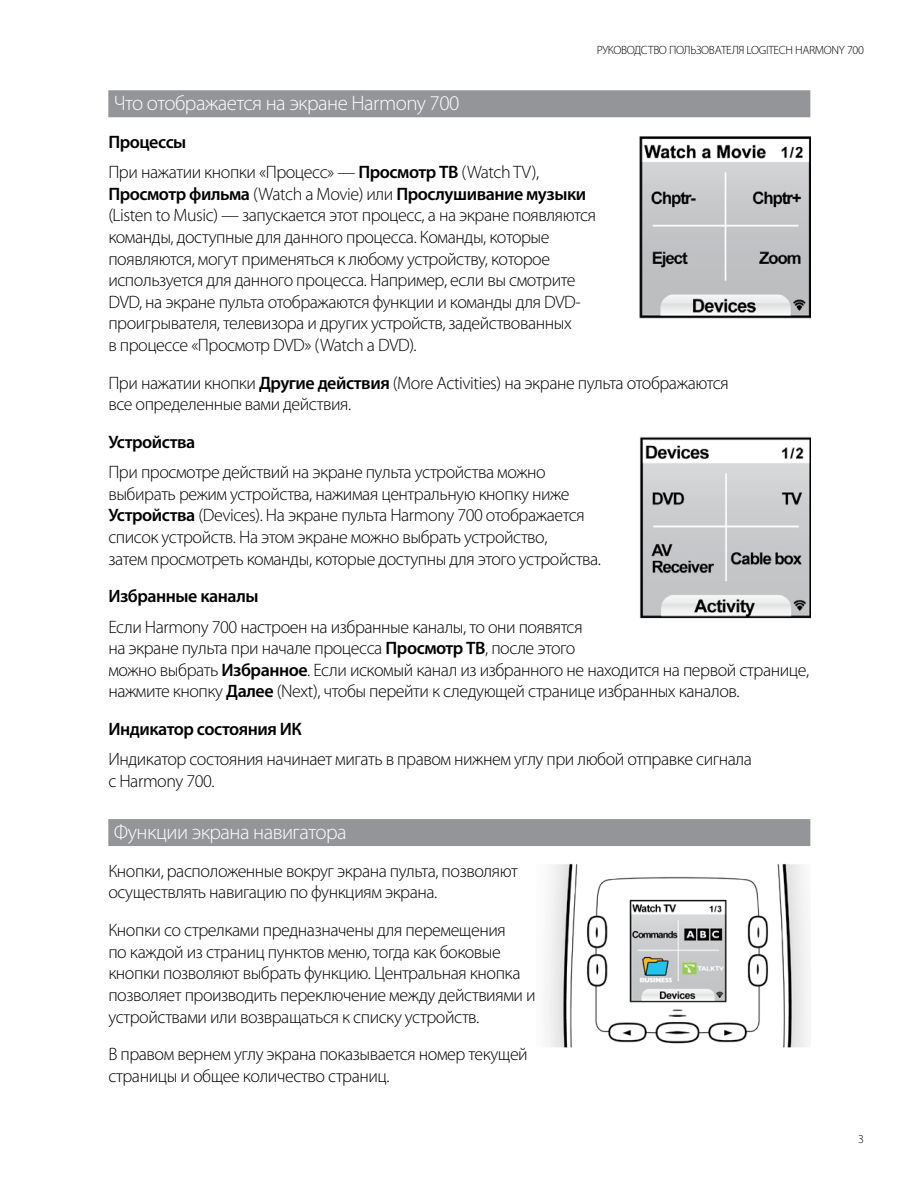
<style>
.page{position:relative;width:918px;height:1188px;background:#fff}
.page>*{position:absolute;margin:0;border:0;box-sizing:border-box;transform-origin:0 0}
.t1{font:300 21px "Myriad Pro";letter-spacing:-.025em;color:#fff}
.t2{font:300 18px/21.6px "Myriad Pro";letter-spacing:-.025em;color:#000}
.t3{font:600 18px "Myriad Pro";letter-spacing:-.025em;color:#000}
.t4{font:300 12px "Myriad Pro";letter-spacing:-.025em;color:#000}
.s1{font-weight:600}
</style>
<div class="page">
<div style="left:108px;top:90px;width:702px;height:27px;background:#939598"></div>
<div style="left:108px;top:819px;width:702px;height:27px;background:#939598"></div>
<img style="left:639px;top:136px;width:171px;height:183px">
<img style="left:640px;top:436px;width:170px;height:183px">
<img style="left:546px;top:864px;width:262px;height:184px">
<p class="t4" style="left:597px;top:43px;width:269px">РУКОВОДСТВО ПОЛЬЗОВАТЕЛЯ LOGITECH HARMONY 700</p>
<p class="t1" style="left:114px;top:91px;width:347px">Что отображается на экране Harmony 700</p>
<p class="t2" style="left:108px;top:127px;width:433px;line-height:30.2px"><span class="s1">Процессы<br></span>При нажатии кнопки «Процесс» — <span class="s1">Просмотр ТВ</span> (Watch TV),</p>
<p class="t2" style="left:108px;top:183px;width:489px"><span class="s1">Просмотр фильма</span> (Watch a Movie) или <span class="s1">Прослушивание музыки </span>(Listen to Music) — запускается этот процесс, а на экране появляются команды, доступные для данного процесса. Команды, которые появляются, могут применяться к любому устройству, которое используется для данного процесса. Например, если вы смотрите DVD, на экране пульта отображаются функции и команды для DVD&shy;проигрывателя, телевизора и других устройств, задействованных<br>в процессе «Просмотр DVD» (Watch a DVD).</p>
<p class="t2" style="left:108px;top:372px;width:622px">При нажатии кнопки <span class="s1">Другие действия</span> (More Activities) на экране пульта отображаются все определенные вами действия.</p>
<p class="t3" style="left:108px;top:431px;width:89px">Устройства</p>
<p class="t2" style="left:108px;top:461px;width:494px">При просмотре действий на экране пульта устройства можно выбирать режим устройства, нажимая центральную кнопку ниже <span class="s1">Устройства</span> (Devices). На экране пульта Harmony 700 отображается список устройств. На этом экране можно выбрать устройство,<br>затем просмотреть команды, которые доступны для этого устройства.</p>
<p class="t3" style="left:108px;top:585px;width:152px">Избранные каналы</p>
<p class="t2" style="left:108px;top:616px;width:702px">Если Harmony 700 настроен на избранные каналы, то они появятся<br>на экране пульта при начале процесса <span class="s1">Просмотр ТВ</span>, после этого<br>можно выбрать <span class="s1">Избранное</span>. Если искомый канал из избранного не находится на первой странице, нажмите кнопку <span class="s1">Далее</span> (Next), чтобы перейти к следующей странице избранных каналов.</p>
<p class="t3" style="left:108px;top:718px;width:195px">Индикатор состояния ИК</p>
<p class="t2" style="left:108px;top:748px;width:645px">Индикатор состояния начинает мигать в правом нижнем углу при любой отправке сигнала с Harmony 700.</p>
<p class="t1" style="left:114px;top:819px;width:234px">Функции экрана навигатора</p>
<p class="t2" style="left:108px;top:860px;width:411px">Кнопки, расположенные вокруг экрана пульта, позволяют осуществлять навигацию по функциям экрана.</p>
<p class="t2" style="left:108px;top:919px;width:429px">Кнопки со стрелками предназначены для перемещения<br>по каждой из страниц пунктов меню, тогда как боковые кнопки позволяют выбрать функцию. Центральная кнопка позволяет производить переключение между действиями и устройствами или возвращаться к списку устройств.</p>
<p class="t2" style="left:108px;top:1044px;width:421px">В правом вернем углу экрана показывается номер текущей страницы и общее количество страниц.</p>
<p class="t4" style="left:858px;top:1132px;width:7px">3</p>
</div>
